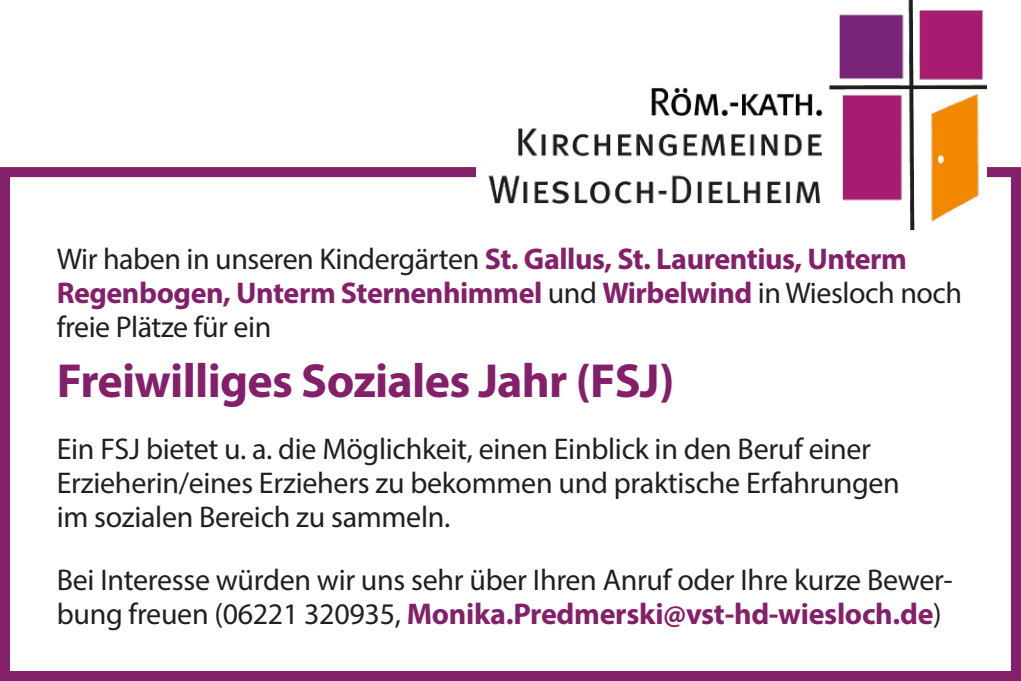
<style>
.page{position:relative;width:1021px;height:681px;background:#fff}
.page>*{position:absolute;margin:0;border:0;box-sizing:border-box;transform-origin:0 0}
.t1{font:700 48px "Myriad Pro";letter-spacing:-.015em;color:#842069}
.t2{font:30px/34px "Myriad Pro";letter-spacing:-.01em;color:#231f20}
.t3{font:700 30px/34px "Myriad Pro";letter-spacing:-.015em;color:#842069}
.s1{font-weight:400;color:#231f20}
.s2{font-weight:700;color:#842069}
</style>
<div class="page">
<div style="left:0;top:167px;width:1020px;height:513px;border:10px solid #842069"></div>
<img style="left:476px;top:0;width:510px;height:230px">
<p class="t3" style="left:57px;top:241px;width:907px"><span class="s1">Wir haben in unseren Kindergärten</span> St. Gallus, St. Laurentius, Unterm<br>Regenbogen, Unterm Sternenhimmel <span class="s1">und</span> Wirbelwind <span class="s1">in Wiesloch noch freie Plätze für ein</span></p>
<h1 class="t1" style="left:57px;top:349px;width:619px">Freiwilliges Soziales Jahr (FSJ)</h1>
<p class="t2" style="left:57px;top:431px;width:844px">Ein FSJ bietet u. a. die Möglichkeit, einen Einblick in den Beruf einer<br>Erzieherin/eines Erziehers zu bekommen und praktische Erfahrungen im sozialen Bereich zu sammeln.</p>
<p class="t2" style="left:57px;top:562px;width:897px">Bei Interesse würden wir uns sehr über Ihren Anruf oder Ihre kurze Bewer&shy;bung freuen (06221 320935, <span class="s2">Monika.Predmerski@vst-hd-wiesloch.de</span>)</p>
</div>
